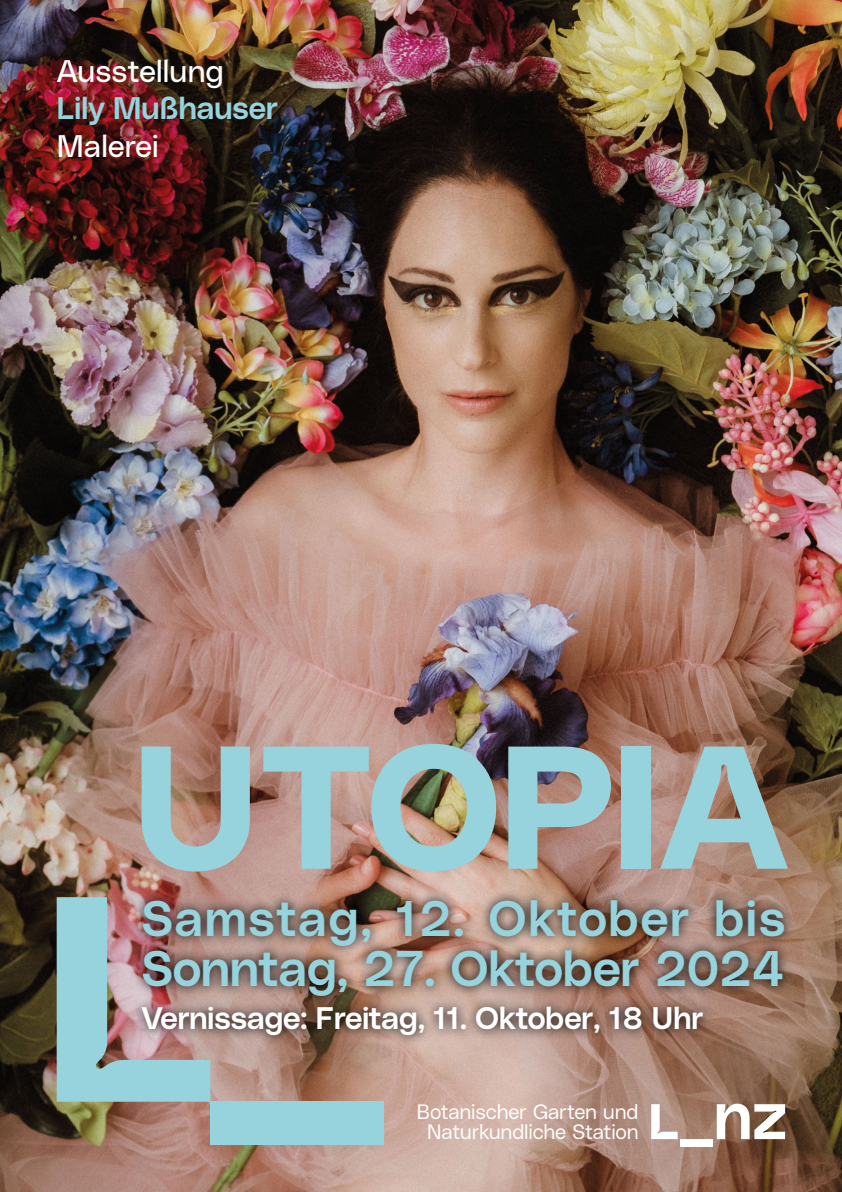
<style>
.page{position:relative;width:842px;height:1192px;background:#fff}
.page>*{position:absolute;margin:0;border:0;box-sizing:border-box;transform-origin:0 0}
.t1{font:173.5px "Lentia Nova Bulky";letter-spacing:.005em;color:#96d3dd}
.t2{font:49.65px/50px "Lentia Nova Median";letter-spacing:.01em;color:#96d3dd}
.t3{font:31px "Lentia Nova Median";letter-spacing:-.01em;color:#fff}
.t4{font:31px "Lentia Nova Neutral";letter-spacing:-.01em;color:#fff}
.t5{font:31px "Lentia Nova Median";letter-spacing:-.01em;color:#96d3dd}
.t6{font:20.65px/19.6px "Lentia Nova Slim";letter-spacing:-.01em;color:#fff;text-align:center}
</style>
<div class="page">
<img style="left:0;top:0;width:842px;height:1192px">
<div style="left:680px;top:1139px;width:33px;height:8px;background:#fff"></div>
<svg style="left:651px;top:1104px;width:27px;height:35px"></svg>
<svg style="left:717px;top:1104px;width:68px;height:35px"></svg>
<div style="left:210px;top:1102px;width:173px;height:43px;background:#96d3dd"></div>
<svg style="left:57px;top:897px;width:153px;height:205px;background:#9ebec6"></svg>
<img style="left:131px;top:888px;width:664px;height:158px">
<p class="t4" style="left:57px;top:48px;width:169px">Ausstellung</p>
<p class="t5" style="left:57px;top:84px;width:223px">Lily Mußhauser</p>
<p class="t4" style="left:57px;top:123px;width:104px">Malerei</p>
<h1 class="t1" style="left:133px;top:673px;width:653px">UTOPIA</h1>
<p class="t2" style="left:142px;top:889px;width:645px">Samstag, 12. Oktober bis<br>Sonntag, 27. Oktober 2024</p>
<p class="t3" style="left:142px;top:994px;width:563px">Vernissage: Freitag, 11. Oktober, 18 Uhr</p>
<p class="t6" style="left:417px;top:1101px;width:223px">Botanischer Garten und<br>Naturkundliche Station</p>
</div>
